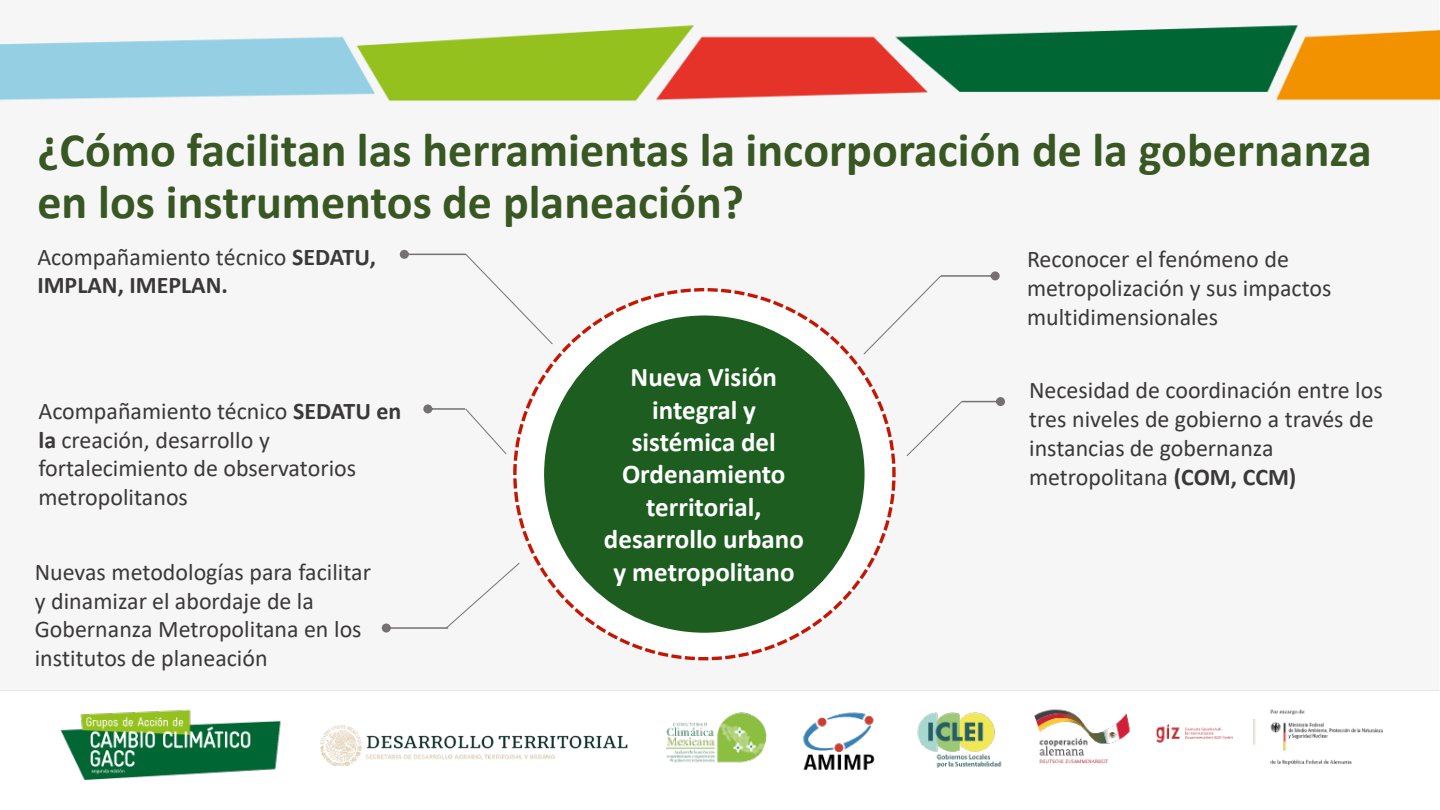
<style>
.page{position:relative;width:1440px;height:810px;background:#fff}
.page>*{position:absolute;margin:0;border:0;box-sizing:border-box;transform-origin:0 0}
.t1{font:700 48px/51.9px "Calibri";color:#385723}
.t2{font:700 27px/32.4px "Calibri";color:#fff;text-align:center}
.t3{font:24px/28.8px "Calibri";color:#3b3838}
.t4{font:700 24px/28.8px "Calibri";color:#3b3838}
.s1{font-weight:400}
.s2{font-weight:700}
</style>
<div class="page">
<img style="left:0;top:25px;width:1440px;height:755px">
<div style="left:515px;top:290px;width:379px;height:369px;background:#fff;border-radius:50%"></div>
<div style="left:545px;top:316px;width:319px;height:316px;background:#1d5d20;border-radius:50%"></div>
<div style="left:400px;top:250px;width:153px;height:95px;background:#f6f6f6"></div>
<div style="left:863px;top:271px;width:137px;height:84px;background:#f6f6f6"></div>
<div style="left:906px;top:397px;width:99px;height:60px;background:#f6f6f6"></div>
<div style="left:423px;top:404px;width:84px;height:51px;background:#f6f6f6"></div>
<div style="left:382px;top:562px;width:138px;height:71px;background:#f6f6f6"></div>
<img style="left:310px;top:721px;width:334px;height:46px">
<h1 class="t1" style="left:37px;top:124px;width:1336px">¿Cómo facilitan las herramientas la incorporación de la gobernanza en los instrumentos de planeación?</h1>
<p class="t4" style="left:37px;top:242px;width:340px"><span class="s1">Acompañamiento técnico</span> SEDATU,<br>IMPLAN, IMEPLAN.</p>
<p class="t3" style="left:38px;top:396px;width:364px">Acompañamiento técnico <span class="s2">SEDATU en la</span> creación, desarrollo y fortalecimiento de observatorios metropolitanos</p>
<p class="t3" style="left:35px;top:557px;width:338px">Nuevas metodologías para facilitar y dinamizar el abordaje de la<br>Gobernanza Metropolitana en los institutos de planeación</p>
<p class="t2" style="left:604px;top:361px;width:202px">Nueva Visión integral y sistémica del<br>Ordenamiento territorial, desarrollo urbano y metropolitano</p>
<p class="t3" style="left:1027px;top:244px;width:306px">Reconocer el fenómeno de metropolización y sus impactos multidimensionales</p>
<p class="t3" style="left:1029px;top:375px;width:355px">Necesidad de coordinación entre los tres niveles de gobierno a través de instancias de gobernanza metropolitana <span class="s2">(COM, CCM)</span></p>
</div>
